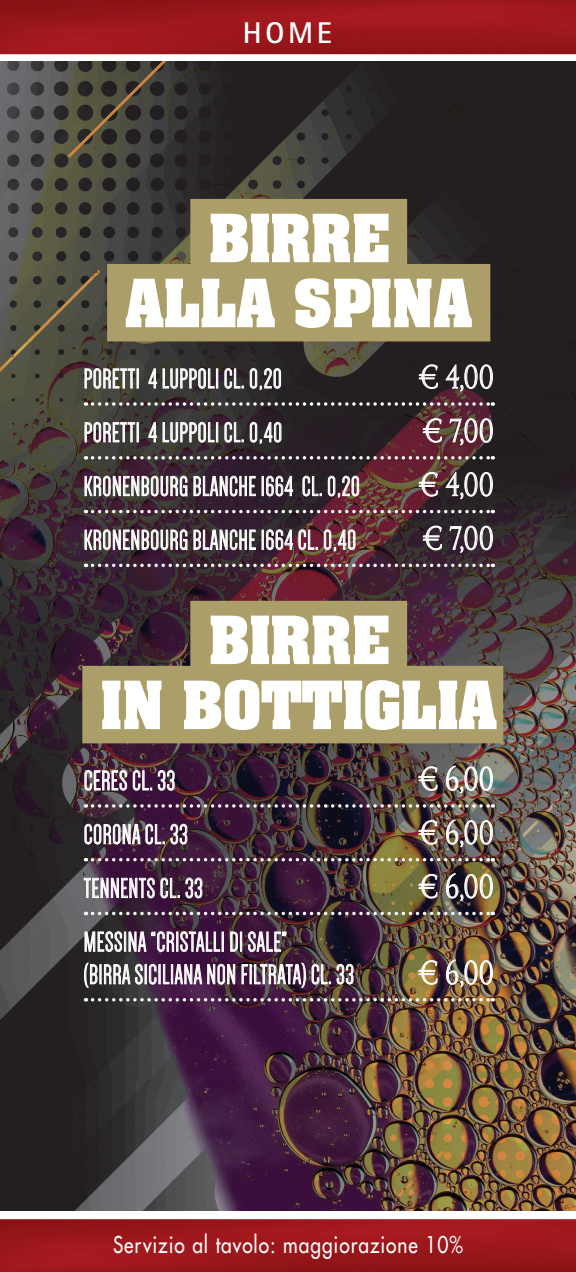
<style>
.page{position:relative;width:576px;height:1272px;background:#fff}
.page>*{position:absolute;margin:0;border:0;box-sizing:border-box;transform-origin:0 0}
.INTRO_2{font:700 56.5px/65px "Aardvark";color:#fff;text-align:center;scale:.95 1}
.Cocktail{font:32.5px "Cinzel";letter-spacing:-.01em;color:#fff;scale:.8 1}
.t1{font:700 30px "Rotis Sans Serif";color:#fff}
.Cocktail-2{font:28.5px/32.5px "Dense";letter-spacing:.025em;color:#fff;scale:.9 1}
.t2{font:500 22.5px "Futura Std";letter-spacing:.05em;color:#fff;scale:.85 1}
</style>
<div class="page">
<img style="left:0;top:0;width:575px;height:54px">
<img style="left:0;top:1219px;width:575px;height:52px">
<img style="left:0;top:62px;width:575px;height:1148px">
<div style="left:190px;top:199px;width:216px;height:77px;background:#ab9e68"></div>
<div style="left:107px;top:264px;width:383px;height:77px;background:#ab9e68"></div>
<svg style="left:92px;top:402px;width:400px;height:4px"></svg>
<svg style="left:92px;top:456px;width:400px;height:3px"></svg>
<svg style="left:92px;top:510px;width:400px;height:3px"></svg>
<svg style="left:92px;top:563px;width:400px;height:4px"></svg>
<div style="left:190px;top:601px;width:216px;height:77px;background:#ab9e68"></div>
<div style="left:82px;top:666px;width:420px;height:77px;background:#ab9e68"></div>
<svg style="left:92px;top:804px;width:400px;height:3px"></svg>
<svg style="left:92px;top:858px;width:400px;height:3px"></svg>
<svg style="left:92px;top:911px;width:400px;height:4px"></svg>
<svg style="left:92px;top:998px;width:400px;height:3px"></svg>
<svg style="left:84px;top:367px;width:51px;height:22px"></svg>
<div style="left:136px;top:368px;width:3px;height:20px;border:1px solid #fff"></div>
<svg style="left:148px;top:367px;width:67px;height:22px"></svg>
<div style="left:216px;top:368px;width:2px;height:20px;border:1px solid #fff"></div>
<svg style="left:224px;top:367px;width:19px;height:22px"></svg>
<svg style="left:249px;top:367px;width:32px;height:23px"></svg>
<svg style="left:418px;top:365px;width:19px;height:24px"></svg>
<svg style="left:445px;top:365px;width:47px;height:26px"></svg>
<svg style="left:84px;top:421px;width:51px;height:22px"></svg>
<div style="left:136px;top:422px;width:3px;height:20px;border:1px solid #fff"></div>
<svg style="left:148px;top:421px;width:67px;height:22px"></svg>
<div style="left:216px;top:422px;width:2px;height:20px;border:1px solid #fff"></div>
<svg style="left:224px;top:421px;width:19px;height:22px"></svg>
<svg style="left:249px;top:421px;width:33px;height:23px"></svg>
<svg style="left:422px;top:418px;width:19px;height:24px"></svg>
<svg style="left:449px;top:418px;width:43px;height:27px"></svg>
<svg style="left:84px;top:475px;width:172px;height:22px;background:#887e84"></svg>
<svg style="left:265px;top:474px;width:28px;height:23px"></svg>
<svg style="left:301px;top:475px;width:20px;height:22px"></svg>
<svg style="left:327px;top:475px;width:32px;height:23px"></svg>
<svg style="left:418px;top:472px;width:19px;height:24px"></svg>
<svg style="left:445px;top:472px;width:47px;height:27px"></svg>
<svg style="left:84px;top:529px;width:172px;height:22px;background:#897e84"></svg>
<svg style="left:265px;top:528px;width:52px;height:22px"></svg>
<svg style="left:323px;top:528px;width:32px;height:24px"></svg>
<svg style="left:422px;top:526px;width:19px;height:24px"></svg>
<svg style="left:449px;top:526px;width:43px;height:26px"></svg>
<svg style="left:84px;top:769px;width:91px;height:22px;background:#7f677b"></svg>
<svg style="left:418px;top:766px;width:18px;height:24px"></svg>
<svg style="left:446px;top:766px;width:46px;height:27px"></svg>
<svg style="left:84px;top:823px;width:104px;height:22px;background:#806e7d"></svg>
<svg style="left:418px;top:820px;width:18px;height:24px"></svg>
<svg style="left:446px;top:819px;width:46px;height:28px"></svg>
<svg style="left:83px;top:877px;width:120px;height:21px;background:#857284"></svg>
<svg style="left:418px;top:874px;width:18px;height:24px"></svg>
<svg style="left:446px;top:873px;width:46px;height:27px"></svg>
<svg style="left:84px;top:930px;width:38px;height:22px"></svg>
<div style="left:124px;top:931px;width:2px;height:20px;border:1px solid #fff"></div>
<svg style="left:128px;top:930px;width:92px;height:22px;background:#816781"></svg>
<div style="left:221px;top:931px;width:3px;height:20px;border:1px solid #fff"></div>
<svg style="left:229px;top:931px;width:9px;height:21px"></svg>
<div style="left:240px;top:931px;width:2px;height:20px;border:1px solid #fff"></div>
<svg style="left:247px;top:930px;width:40px;height:22px"></svg>
<svg style="left:83px;top:962px;width:152px;height:26px;background:#7c6c7c"></svg>
<svg style="left:241px;top:962px;width:89px;height:26px;background:#7a6974"></svg>
<svg style="left:336px;top:963px;width:17px;height:22px"></svg>
<svg style="left:418px;top:960px;width:18px;height:24px"></svg>
<svg style="left:446px;top:959px;width:46px;height:28px"></svg>
<p class="t1" style="left:242px;top:14px;width:91px">HOME</p>
<p class="INTRO_2" style="left:125px;top:202px;width:366px">BIRRE<br>ALLA SPINA</p>
<p class="Cocktail-2" style="left:84px;top:363px;width:221px">PORETTI 4 LUPPOLI CL. 0,20</p>
<p class="Cocktail" style="left:419px;top:358px;width:95px">€ 4,00</p>
<p class="Cocktail-2" style="left:84px;top:416px;width:222px">PORETTI 4 LUPPOLI CL. 0,40</p>
<p class="Cocktail" style="left:423px;top:412px;width:89px">€ 7,00</p>
<p class="Cocktail-2" style="left:84px;top:470px;width:308px">KRONENBOURG BLANCHE 1664 CL. 0,20</p>
<p class="Cocktail" style="left:419px;top:466px;width:95px">€ 4,00</p>
<p class="Cocktail-2" style="left:84px;top:524px;width:304px">KRONENBOURG BLANCHE 1664 CL. 0,40</p>
<p class="Cocktail" style="left:423px;top:520px;width:89px">€ 7,00</p>
<p class="INTRO_2" style="left:100px;top:604px;width:418px">BIRRE<br>IN BOTTIGLIA</p>
<p class="Cocktail-2" style="left:84px;top:764px;width:103px">CERES CL. 33</p>
<p class="Cocktail" style="left:418px;top:760px;width:95px">€ 6,00</p>
<p class="Cocktail-2" style="left:84px;top:818px;width:117px">CORONA CL. 33</p>
<p class="Cocktail" style="left:418px;top:814px;width:95px">€ 6,00</p>
<p class="Cocktail-2" style="left:84px;top:872px;width:134px">TENNENTS CL. 33</p>
<p class="Cocktail" style="left:418px;top:867px;width:95px">€ 6,00</p>
<p class="Cocktail-2" style="left:84px;top:926px;width:301px">MESSINA “CRISTALLI DI SALE”<br>(BIRRA SICILIANA NON FILTRATA) CL. 33</p>
<p class="Cocktail" style="left:418px;top:954px;width:95px">€ 6,00</p>
<p class="t2" style="left:113px;top:1230px;width:413px">Servizio al tavolo: maggiorazione 10%</p>
</div>
